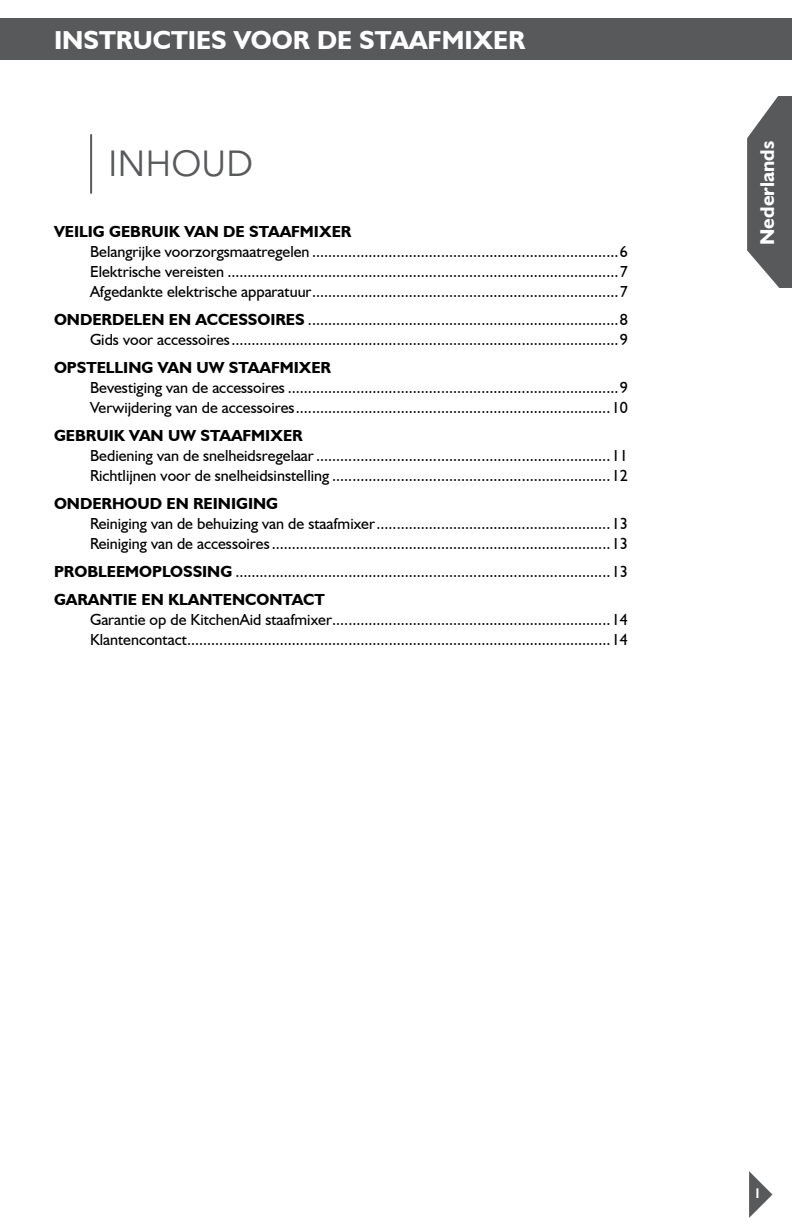
<style>
.page{position:relative;width:792px;height:1224px;background:#fff}
.page>*{position:absolute;margin:0;border:0;box-sizing:border-box;transform-origin:0 0}
.t1{font:36px "Avenir LT Std";color:#58595b}
.t2{font:700 26px "Humanist 521 BT";color:#fff}
.t3{font:700 20px "Humanist 521 BT";color:#fff}
.t4{font:16px/20px "Humanist 521 BT";color:#000}
.t5{font:700 16px "Humanist 521 BT";color:#000}
.t6{font:700 14px "Humanist 521 BT";color:#fff;scale:.9 1}
.s1{font-weight:700}
</style>
<div class="page">
<svg style="left:749px;top:1171px;width:23px;height:47px"></svg>
<svg style="left:747px;top:96px;width:45px;height:192px;background:#707173"></svg>
<div style="left:0;top:18px;width:792px;height:42px;background:#58595b"></div>
<hr style="left:90px;top:135px;width:2px;height:58px;background:#58595b">
<h2 class="t2" style="left:54px;top:24px;width:456px">INSTRUCTIES VOOR DE STAAFMIXER</h2>
<h1 class="t1" style="left:108px;top:143px;width:146px">INHOUD</h1>
<p class="t5" style="left:54px;top:222px;width:227px">VEILIG GEBRUIK VAN DE STAAFM</p>
<p class="t5" style="left:314px;top:222px;width:39px">IXER</p>
<p class="t4" style="left:90px;top:241px;width:540px;text-align:justify">Belangrijke voorzorgsmaatregelen ............................................................................6<br>Elektrische vereisten .................................................................................................7<br>Afgedankte elektrische apparatuur............................................................................7</p>
<p class="t4" style="left:54px;top:309px;width:575px;text-align:right"><span class="s1">ONDERDELEN EN ACCESSOIRES</span> .............................................................................8<br>Gids voor accessoires................................................................................................9</p>
<p class="t5" style="left:54px;top:358px;width:34px">OPSTELLING</p>
<p class="t5" style="left:158px;top:358px;width:165px">VAN UW STAAFMIXER</p>
<p class="t4" style="left:90px;top:377px;width:540px">Bevestiging van de accessoires ..................................................................................9<br>Verwijdering van de accessoires..............................................................................10</p>
<p class="t5" style="left:54px;top:426px;width:23px">GEBRUIK</p>
<p class="t5" style="left:129px;top:426px;width:165px">VAN UW STAAFMIXER</p>
<p class="t4" style="left:90px;top:445px;width:540px">Bediening van de snelheidsregelaar.........................................................................11<br>Richtlijnen voor de snelheidsinstelling .....................................................................12</p>
<p class="t5" style="left:54px;top:494px;width:150px">ONDERHOUD EN REINIGING</p>
<p class="t4" style="left:90px;top:513px;width:540px">Reiniging van de behuizing van de staafmixer..........................................................13<br>Reiniging van de accessoires....................................................................................13</p>
<p class="t5" style="left:54px;top:562px;width:44px">PROBLEE</p>
<p class="t5" style="left:125px;top:562px;width:69px">MOPLOSSING</p>
<p class="t4" style="left:235px;top:561px;width:394px">.............................................................................................13</p>
<p class="t5" style="left:54px;top:590px;width:272px">GARANTIE EN KLANTENCONTACT</p>
<p class="t4" style="left:90px;top:609px;width:540px">Garantie op de KitchenAid staafmixer.....................................................................14<br>Klantencontact.........................................................................................................14</p>
<p class="t3" style="left:755px;top:245px;width:105px;rotate:-90deg">NEDERLANDS</p>
<p class="t6" style="left:754px;top:1185px;width:9px">1</p>
</div>
